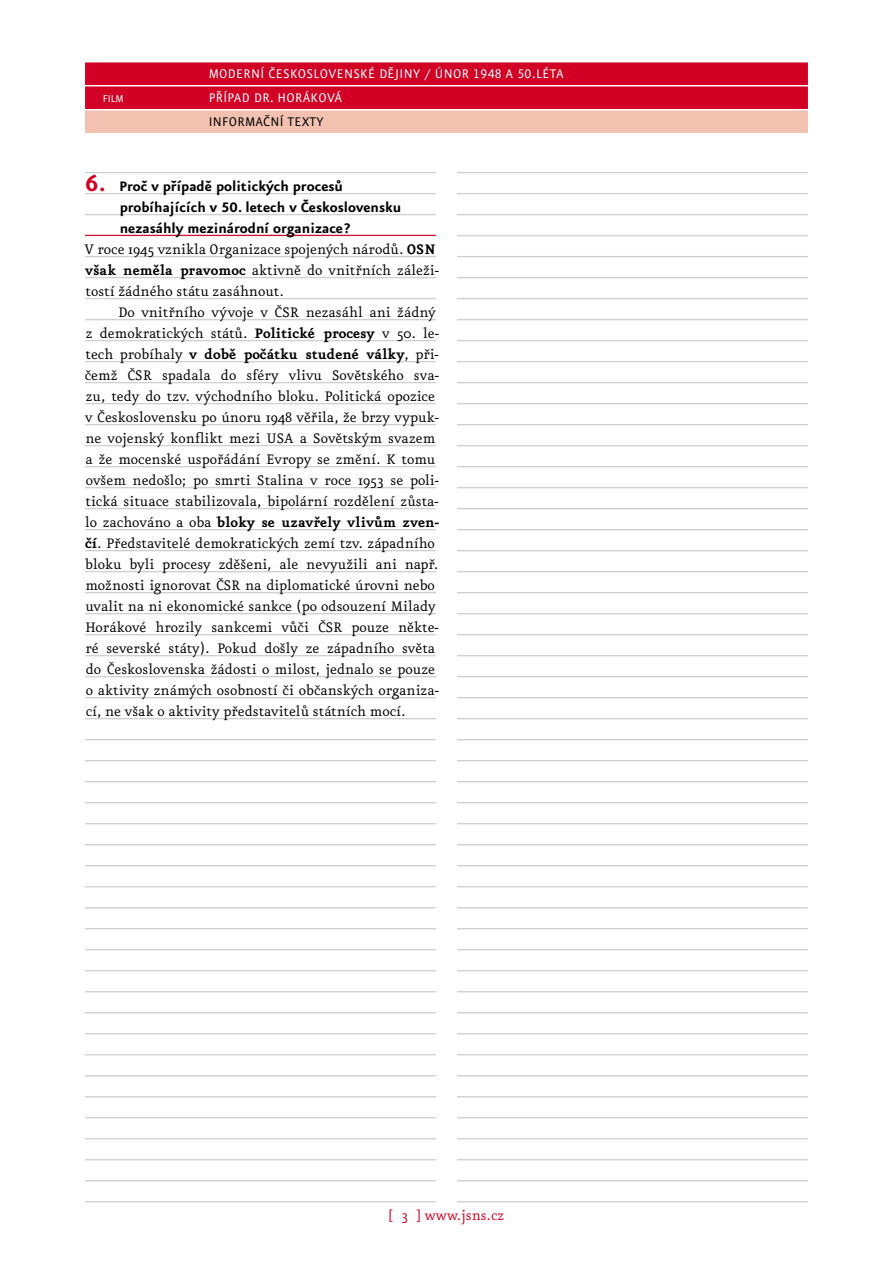
<style>
.page{position:relative;width:893px;height:1263px;background:#fff}
.page>*{position:absolute;margin:0;border:0;box-sizing:border-box;transform-origin:0 0}
.t1{font:16.5px/21px "Eureka OT";color:#000}
.t2{font:700 16.5px/21px "Eureka Sans OT";color:#000}
.t3{font:16.5px "Eureka OT";color:#d10024}
.t4{font:15px/24px "Eureka Sans OT";letter-spacing:.025em;color:#fff}
.t5{font:15px "Eureka Sans OT";letter-spacing:.025em;color:#000}
.t6{font:12px "Eureka Sans OT";color:#fff}
.s1{font-size:27px;color:#d10024}
.s2{font-weight:700}
</style>
<div class="page">
<hr style="left:85px;top:172px;width:351px;height:1px;background:#cfd0d2">
<hr style="left:85px;top:193px;width:351px;height:1px;background:#cfd0d2">
<hr style="left:85px;top:214px;width:351px;height:1px;background:#cfd0d2">
<hr style="left:85px;top:256px;width:351px;height:1px;background:#cfd0d2">
<hr style="left:85px;top:277px;width:351px;height:1px;background:#cfd0d2">
<hr style="left:85px;top:298px;width:351px;height:1px;background:#cfd0d2">
<hr style="left:85px;top:319px;width:351px;height:1px;background:#cfd0d2">
<hr style="left:85px;top:340px;width:351px;height:1px;background:#cfd0d2">
<hr style="left:85px;top:361px;width:351px;height:1px;background:#cfd0d2">
<hr style="left:85px;top:382px;width:351px;height:1px;background:#cfd0d2">
<hr style="left:85px;top:403px;width:351px;height:1px;background:#cfd0d2">
<hr style="left:85px;top:424px;width:351px;height:1px;background:#cfd0d2">
<hr style="left:85px;top:445px;width:351px;height:1px;background:#cfd0d2">
<hr style="left:85px;top:466px;width:351px;height:1px;background:#cfd0d2">
<hr style="left:85px;top:487px;width:351px;height:1px;background:#cfd0d2">
<hr style="left:85px;top:508px;width:351px;height:1px;background:#cfd0d2">
<hr style="left:85px;top:529px;width:351px;height:1px;background:#cfd0d2">
<hr style="left:85px;top:550px;width:351px;height:1px;background:#cfd0d2">
<hr style="left:85px;top:571px;width:351px;height:1px;background:#cfd0d2">
<hr style="left:85px;top:592px;width:351px;height:1px;background:#cfd0d2">
<hr style="left:85px;top:613px;width:351px;height:1px;background:#cfd0d2">
<hr style="left:85px;top:634px;width:351px;height:1px;background:#cfd0d2">
<hr style="left:85px;top:655px;width:351px;height:1px;background:#cfd0d2">
<hr style="left:85px;top:676px;width:351px;height:1px;background:#cfd0d2">
<hr style="left:85px;top:697px;width:351px;height:1px;background:#cfd0d2">
<hr style="left:85px;top:718px;width:351px;height:1px;background:#cfd0d2">
<hr style="left:85px;top:739px;width:351px;height:1px;background:#cfd0d2">
<hr style="left:85px;top:760px;width:351px;height:1px;background:#cfd0d2">
<hr style="left:85px;top:781px;width:351px;height:1px;background:#cfd0d2">
<hr style="left:85px;top:802px;width:351px;height:1px;background:#cfd0d2">
<hr style="left:85px;top:823px;width:351px;height:1px;background:#cfd0d2">
<hr style="left:85px;top:844px;width:351px;height:1px;background:#cfd0d2">
<hr style="left:85px;top:865px;width:351px;height:1px;background:#cfd0d2">
<hr style="left:85px;top:886px;width:351px;height:1px;background:#cfd0d2">
<hr style="left:85px;top:907px;width:351px;height:1px;background:#cfd0d2">
<hr style="left:85px;top:928px;width:351px;height:1px;background:#cfd0d2">
<hr style="left:85px;top:949px;width:351px;height:1px;background:#cfd0d2">
<hr style="left:85px;top:970px;width:351px;height:1px;background:#cfd0d2">
<hr style="left:85px;top:991px;width:351px;height:1px;background:#cfd0d2">
<hr style="left:85px;top:1012px;width:351px;height:1px;background:#cfd0d2">
<hr style="left:85px;top:1033px;width:351px;height:1px;background:#cfd0d2">
<hr style="left:85px;top:1054px;width:351px;height:1px;background:#cfd0d2">
<hr style="left:85px;top:1075px;width:351px;height:1px;background:#cfd0d2">
<hr style="left:85px;top:1096px;width:351px;height:1px;background:#cfd0d2">
<hr style="left:85px;top:1117px;width:351px;height:1px;background:#cfd0d2">
<hr style="left:85px;top:1138px;width:351px;height:1px;background:#cfd0d2">
<hr style="left:85px;top:1159px;width:351px;height:1px;background:#cfd0d2">
<hr style="left:85px;top:1180px;width:351px;height:1px;background:#cfd0d2">
<hr style="left:85px;top:1201px;width:351px;height:1px;background:#cfd0d2">
<hr style="left:457px;top:172px;width:351px;height:1px;background:#cfd0d2">
<hr style="left:457px;top:193px;width:351px;height:1px;background:#cfd0d2">
<hr style="left:457px;top:214px;width:351px;height:1px;background:#cfd0d2">
<hr style="left:457px;top:235px;width:351px;height:1px;background:#cfd0d2">
<hr style="left:457px;top:256px;width:351px;height:1px;background:#cfd0d2">
<hr style="left:457px;top:277px;width:351px;height:1px;background:#cfd0d2">
<hr style="left:457px;top:298px;width:351px;height:1px;background:#cfd0d2">
<hr style="left:457px;top:319px;width:351px;height:1px;background:#cfd0d2">
<hr style="left:457px;top:340px;width:351px;height:1px;background:#cfd0d2">
<hr style="left:457px;top:361px;width:351px;height:1px;background:#cfd0d2">
<hr style="left:457px;top:382px;width:351px;height:1px;background:#cfd0d2">
<hr style="left:457px;top:403px;width:351px;height:1px;background:#cfd0d2">
<hr style="left:457px;top:424px;width:351px;height:1px;background:#cfd0d2">
<hr style="left:457px;top:445px;width:351px;height:1px;background:#cfd0d2">
<hr style="left:457px;top:466px;width:351px;height:1px;background:#cfd0d2">
<hr style="left:457px;top:487px;width:351px;height:1px;background:#cfd0d2">
<hr style="left:457px;top:508px;width:351px;height:1px;background:#cfd0d2">
<hr style="left:457px;top:529px;width:351px;height:1px;background:#cfd0d2">
<hr style="left:457px;top:550px;width:351px;height:1px;background:#cfd0d2">
<hr style="left:457px;top:571px;width:351px;height:1px;background:#cfd0d2">
<hr style="left:457px;top:592px;width:351px;height:1px;background:#cfd0d2">
<hr style="left:457px;top:613px;width:351px;height:1px;background:#cfd0d2">
<hr style="left:457px;top:634px;width:351px;height:1px;background:#cfd0d2">
<hr style="left:457px;top:655px;width:351px;height:1px;background:#cfd0d2">
<hr style="left:457px;top:676px;width:351px;height:1px;background:#cfd0d2">
<hr style="left:457px;top:697px;width:351px;height:1px;background:#cfd0d2">
<hr style="left:457px;top:718px;width:351px;height:1px;background:#cfd0d2">
<hr style="left:457px;top:739px;width:351px;height:1px;background:#cfd0d2">
<hr style="left:457px;top:760px;width:351px;height:1px;background:#cfd0d2">
<hr style="left:457px;top:781px;width:351px;height:1px;background:#cfd0d2">
<hr style="left:457px;top:802px;width:351px;height:1px;background:#cfd0d2">
<hr style="left:457px;top:823px;width:351px;height:1px;background:#cfd0d2">
<hr style="left:457px;top:844px;width:351px;height:1px;background:#cfd0d2">
<hr style="left:457px;top:865px;width:351px;height:1px;background:#cfd0d2">
<hr style="left:457px;top:886px;width:351px;height:1px;background:#cfd0d2">
<hr style="left:457px;top:907px;width:351px;height:1px;background:#cfd0d2">
<hr style="left:457px;top:928px;width:351px;height:1px;background:#cfd0d2">
<hr style="left:457px;top:949px;width:351px;height:1px;background:#cfd0d2">
<hr style="left:457px;top:970px;width:351px;height:1px;background:#cfd0d2">
<hr style="left:457px;top:991px;width:351px;height:1px;background:#cfd0d2">
<hr style="left:457px;top:1012px;width:351px;height:1px;background:#cfd0d2">
<hr style="left:457px;top:1033px;width:351px;height:1px;background:#cfd0d2">
<hr style="left:457px;top:1054px;width:351px;height:1px;background:#cfd0d2">
<hr style="left:457px;top:1075px;width:351px;height:1px;background:#cfd0d2">
<hr style="left:457px;top:1096px;width:351px;height:1px;background:#cfd0d2">
<hr style="left:457px;top:1117px;width:351px;height:1px;background:#cfd0d2">
<hr style="left:457px;top:1138px;width:351px;height:1px;background:#cfd0d2">
<hr style="left:457px;top:1159px;width:351px;height:1px;background:#cfd0d2">
<hr style="left:457px;top:1180px;width:351px;height:1px;background:#cfd0d2">
<hr style="left:457px;top:1201px;width:351px;height:1px;background:#cfd0d2">
<hr style="left:85px;top:235px;width:351px;height:1px;background:#d10024">
<div style="left:85px;top:62px;width:723px;height:23px;background:#d10024"></div>
<div style="left:85px;top:86px;width:723px;height:23px;background:#d10024"></div>
<div style="left:85px;top:110px;width:723px;height:23px;background:#f2c1af"></div>
<p class="t6" style="left:103px;top:92px;width:11px">FILM</p>
<p class="t4" style="left:209px;top:62px;width:356px">MODERNÍ ČESKOSLOVENSKÉ DĚJINY / ÚNOR 1948 A 50.LÉTA<br>PŘÍPAD</p>
<p class="t4" style="left:254px;top:86px;width:90px">DR. HORÁKOVÁ</p>
<p class="t5" style="left:209px;top:114px;width:109px">INFORMAČNÍ TEXTY</p>
<p class="t2" style="left:120px;top:176px;width:283px;text-indent:-34px"><span class="s1">6.</span> Proč v případě politických procesů probíhajících v 50. letech v Československu nezasáhly mezinárodní organizace?</p>
<p class="t1" style="left:85px;top:239px;width:356px">V roce 1945 vznikla Organizace spojených národů. <span class="s2">OSN však neměla pravomoc</span> aktivně do vnitřních záleži&shy;tostí žádného státu zasáhnout.</p>
<p class="t1" style="left:85px;top:302px;width:356px;text-indent:33px">Do vnitřního vývoje v ČSR nezasáhl ani žádný z demokratických států. <span class="s2">Politické procesy</span> v 50. le&shy;tech probíhaly <span class="s2">v době počátku studené války</span>, při&shy;čemž ČSR spadala do sféry vlivu Sovětského sva&shy;zu, tedy do tzv. východního bloku. Politická opozice v Československu po únoru 1948 věřila, že brzy vypuk&shy;ne vojenský konflikt mezi USA a Sovětským svazem a že mocenské uspořádání Evropy se změní. K tomu ovšem nedošlo; po smrti Stalina v roce 1953 se poli&shy;tická situace stabilizovala, bipolární rozdělení zůsta&shy;lo zachováno a oba <span class="s2">bloky se uzavřely vlivům zven&shy;čí</span>. Představitelé demokratických zemí tzv. západního bloku byli procesy zděšeni, ale nevyužili ani např. možnosti ignorovat ČSR na diplomatické úrovni nebo uvalit na ni ekonomické sankce (po odsouzení Milady Horákové hrozily sankcemi vůči ČSR pouze někte&shy;ré severské státy). Pokud došly ze západního světa do Československa žádosti o milost, jednalo se pouze o aktivity známých osobností či občanských organiza&shy;cí, ne však o aktivity představitelů státních mocí.</p>
<p class="t3" style="left:388px;top:1207px;width:117px">[ 3 ] www.jsns.cz</p>
</div>
